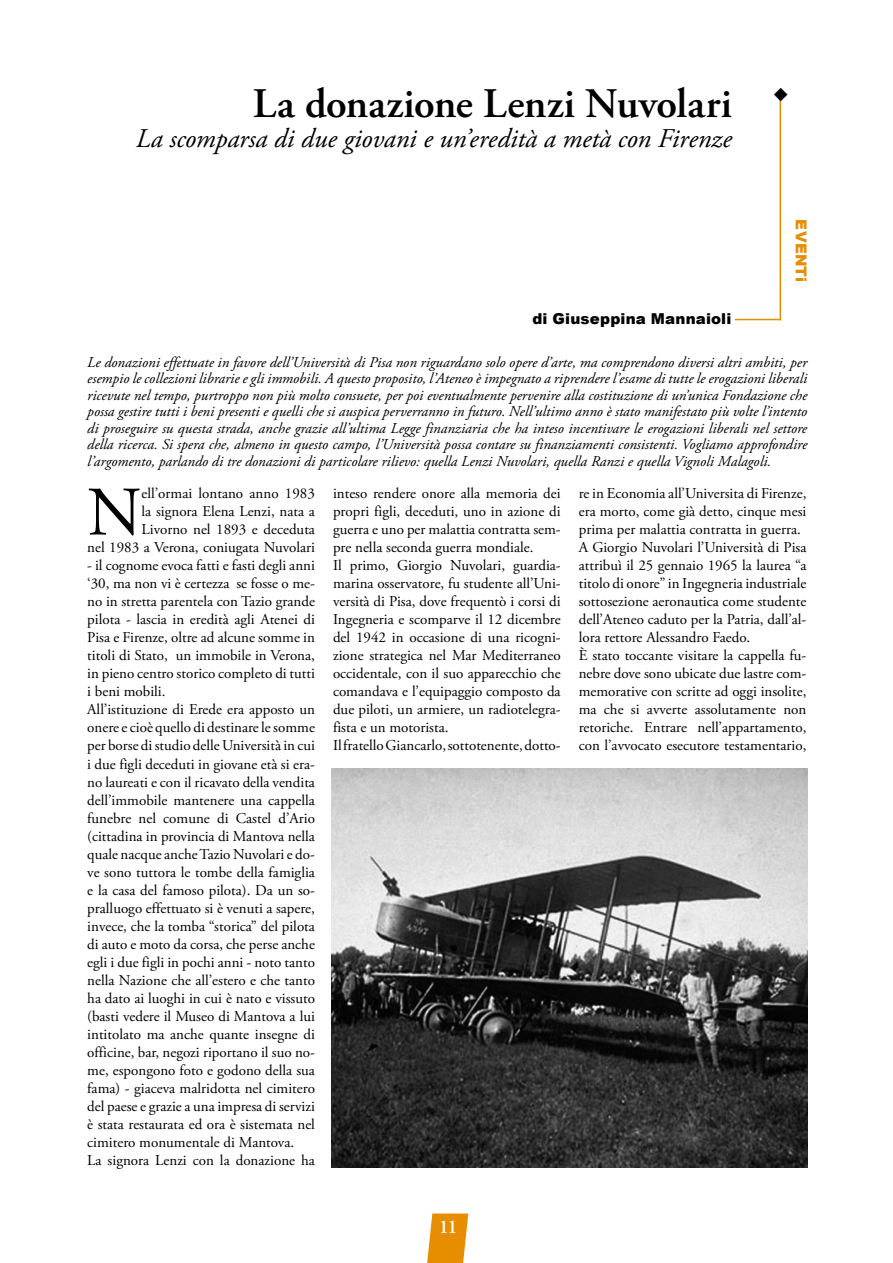
<style>
.page{position:relative;width:893px;height:1263px;background:#fff}
.page>*{position:absolute;margin:0;border:0;box-sizing:border-box;transform-origin:0 0}
.t1{font:69.3px "Adobe Garamond Pro";color:#000}
.t2{font:600 42px "Adobe Garamond Pro";letter-spacing:-.005em;color:#000}
.t3{font:italic 27px "Adobe Garamond Pro";color:#000}
.t4{font:600 19.5px "Adobe Garamond Pro";color:#fff}
.t5{font:15px/18px "Adobe Garamond Pro";color:#000}
.t6{font:italic 15px/16.5px "Adobe Garamond Pro";color:#000;text-align:justify}
.t7{font:900 15px "Arial";letter-spacing:.01em;color:#000}
.t8{font:900 15px "Arial";letter-spacing:.02em;color:#e68d00}
</style>
<div class="page">
<svg style="left:427px;top:1213px;width:41px;height:50px;background:#e99c21"></svg>
<hr style="left:779px;top:96px;width:2px;height:224px;background:#e68d00">
<hr style="left:735px;top:319px;width:46px;height:1px;background:#e68d00">
<img style="left:331px;top:768px;width:477px;height:399px">
<h2 class="t2" style="left:253px;top:79px;width:480px">La donazione Lenzi Nuvolari</h2>
<h3 class="t3" style="left:136px;top:122px;width:597px">La scomparsa di due giovani e un’eredità a metà con Firenze</h3>
<p class="t7" style="left:532px;top:311px;width:201px">di Giuseppina Mannaioli</p>
<p class="t8" style="left:809px;top:219px;width:64px;rotate:90deg">EVENTi</p>
<p class="t6" style="left:87px;top:354px;width:721px">Le donazioni effettuate in favore dell’Università di Pisa non riguardano solo opere d’arte, ma comprendono diversi altri ambiti, per esempio le collezioni librarie e gli immobili. A questo proposito, l’Ateneo è impegnato a riprendere l’esame di tutte le erogazioni liberali ricevute nel tempo, purtroppo non più molto consuete, per poi eventualmente pervenire alla costituzione di un’unica Fondazione che possa gestire tutti i beni presenti e quelli che si auspica perverranno in futuro. Nell’ultimo anno è stato manifestato più volte l’intento di proseguire su questa strada, anche grazie all’ultima Legge finanziaria che ha inteso incentivare le erogazioni liberali nel settore della ricerca. Si spera che, almeno in questo campo, l’Università possa contare su finanziamenti consistenti. Vogliamo approfondire l’argomento, parlando di tre donazioni di particolare rilievo: quella Lenzi Nuvolari, quella Ranzi e quella Vignoli Malagoli.</p>
<p class="t5" style="left:87px;top:485px;width:229px;text-align:right">ell’ormai lontano anno 1983<br>la signora Elena Lenzi, nata a<br>Livorno nel 1893 e deceduta<br>nel 1983 a Verona, coniugata Nuvolari</p>
<p class="t5" style="left:87px;top:557px;width:229px">- il cognome evoca fatti e fasti degli anni ‘30, ma non vi è certezza se fosse o me&shy;no in stretta parentela con Tazio grande pilota - lascia in eredità agli Atenei di Pisa e Firenze, oltre ad alcune somme in titoli di Stato, un immobile in Verona, in pieno centro storico completo di tutti i beni mobili.<br>All’istituzione di Erede era apposto un onere e cioè quello di destinare le somme per borse di studio delle Università in cui i due figli deceduti in giovane età si era&shy;no laureati e con il ricavato della vendita dell’immobile mantenere una cappella funebre nel comune di Castel d’Ario (cittadina in provincia di Mantova nella quale nacque anche Tazio Nuvolari e do&shy;ve sono tuttora le tombe della famiglia e la casa del famoso pilota). Da un so&shy;pralluogo effettuato si è venuti a sapere, invece, che la tomba “storica” del pilota di auto e moto da corsa, che perse anche egli i due figli in pochi anni - noto tanto nella Nazione che all’estero e che tanto ha dato ai luoghi in cui è nato e vissuto (basti vedere il Museo di Mantova a lui intitolato ma anche quante insegne di officine, bar, negozi riportano il suo no&shy;me, espongono foto e godono della sua fama) - giaceva malridotta nel cimitero del paese e grazie a una impresa di servizi è stata restaurata ed ora è sistemata nel cimitero monumentale di Mantova.<br>La signora Lenzi con la donazione ha</p>
<h1 class="t1" style="left:87px;top:471px;width:56px">N</h1>
<p class="t5" style="left:333px;top:485px;width:229px">inteso rendere onore alla memoria dei propri figli, deceduti, uno in azione di guerra e uno per malattia contratta sem&shy;pre nella seconda guerra mondiale.<br>Il primo, Giorgio Nuvolari, guardia&shy;marina osservatore, fu studente all’Uni&shy;versità di Pisa, dove frequentò i corsi di Ingegneria e scomparve il 12 dicembre del 1942 in occasione di una ricogni&shy;zione strategica nel Mar Mediterraneo occidentale, con il suo apparecchio che comandava e l’equipaggio composto da due piloti, un armiere, un radiotelegra&shy;fista e un motorista.<br>Il fratello Giancarlo, sottotenente, dotto-</p>
<p class="t5" style="left:579px;top:485px;width:229px">re in Economia all’Universita di Firenze, era morto, come già detto, cinque mesi prima per malattia contratta in guerra.<br>A Giorgio Nuvolari l’Università di Pisa attribuì il 25 gennaio 1965 la laurea “a titolo di onore” in Ingegneria industriale sottosezione aeronautica come studente dell’Ateneo caduto per la Patria, dall’al&shy;lora rettore Alessandro Faedo.<br>È stato toccante visitare la cappella fu&shy;nebre dove sono ubicate due lastre com&shy;memorative con scritte ad oggi insolite, ma che si avverte assolutamente non retoriche. Entrare nell’appartamento, con l’avvocato esecutore testamentario,</p>
<h3 class="t4" style="left:439px;top:1215px;width:20px">11</h3>
</div>
